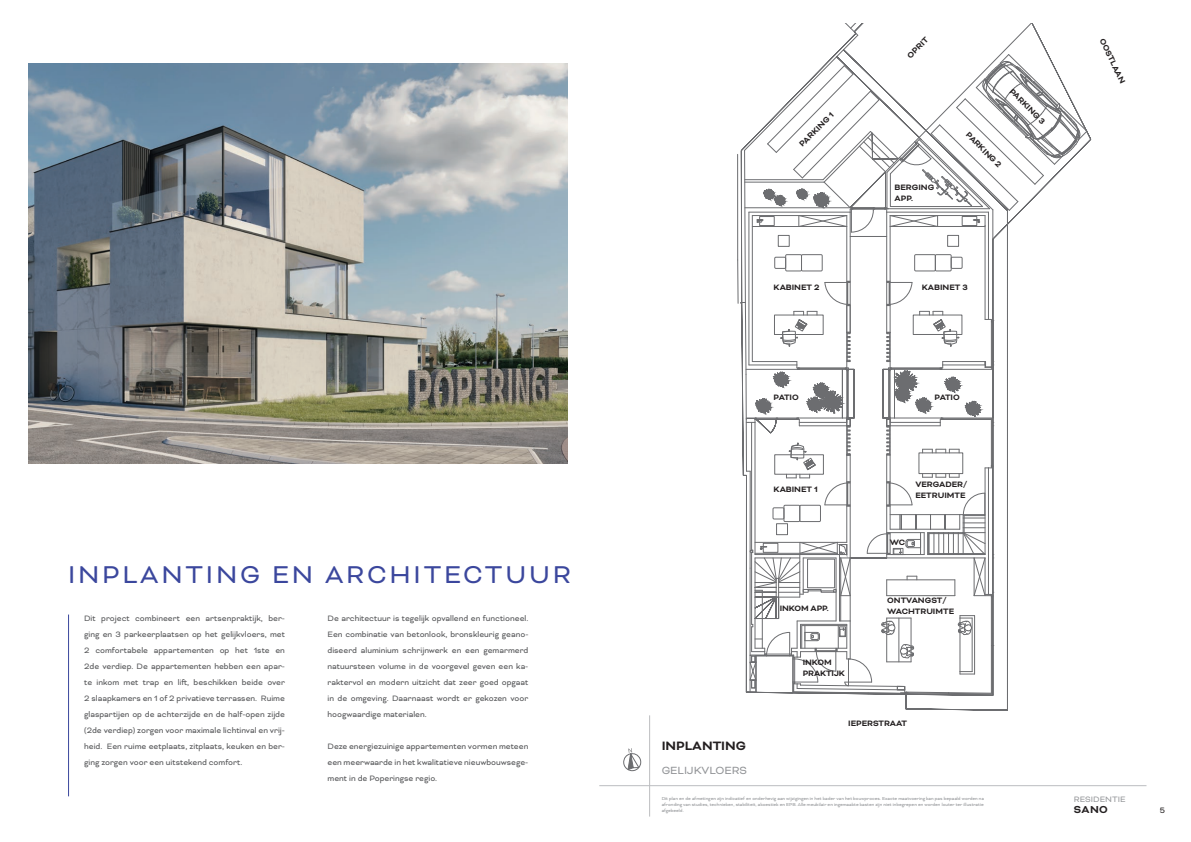
<style>
.page{position:relative;width:1191px;height:842px;background:#fff}
.page>*{position:absolute;margin:0;border:0;box-sizing:border-box;transform-origin:0 0}
.t1{font:28px "Bicyclette";letter-spacing:.1em;color:#3b479d}
.t2{font:700 14px "Bicyclette";color:#231f20}
.t3{font:12px "Bicyclette";color:#939598}
.t4{font:700 11.6px "Bicyclette";color:#231f20}
.t5{font:9px/16px "Bicyclette";color:#57585a;text-align:justify}
.t6{font:700 9px/10.8px "Bicyclette";color:#231f20}
.t7{font:9px "Bicyclette";color:#939598}
.t8{font:9px "Bicyclette";color:#231f20}
.t9{font:5px/6px "Bicyclette";color:#939598;text-align:justify}
</style>
<div class="page">
<img style="left:28px;top:63px;width:539px;height:400px">
<hr style="left:68px;top:614px;width:1px;height:182px;background:#3b479d">
<svg style="left:737px;top:23px;width:355px;height:688px"></svg>
<hr style="left:599px;top:785px;width:547px;height:1px;background:#bcbdc0">
<hr style="left:649px;top:715px;width:1px;height:101px;background:#bcbdc0">
<svg style="left:623px;top:748px;width:18px;height:23px"></svg>
<h1 class="t1" style="left:68px;top:559px;width:504px">INPLANTING EN ARCHITECTUUR</h1>
<p class="t5" style="left:84px;top:610px;width:202px">Dit project combineert een artsenpraktijk, ber&shy;ging en 3 parkeerplaatsen op het gelijkvloers, met 2 comfortabele appartementen op het 1ste en 2de verdiep. De appartementen hebben een apar&shy;te inkom met trap en lift, beschikken beide over 2 slaapkamers en 1 of 2 privatieve terrassen. Ruime glaspartijen op de achterzijde en de half-open zijde (2de verdiep) zorgen voor maximale lichtinval en vrij&shy;heid. Een ruime eetplaats, zitplaats, keuken en ber&shy;ging zorgen voor een uitstekend comfort.</p>
<p class="t5" style="left:327px;top:610px;width:202px">De architectuur is tegelijk opvallend en functioneel.<br>Een combinatie van betonlook, bronskleurig geano&shy;diseerd aluminium schrijnwerk en een gemarmerd natuursteen volume in de voorgevel geven een ka&shy;raktervol en modern uitzicht dat zeer goed opgaat in de omgeving. Daarnaast wordt er gekozen voor hoogwaardige materialen.</p>
<p class="t5" style="left:327px;top:738px;width:202px">Deze energiezuinige appartementen vormen meteen een meerwaarde in het kwalitatieve nieuwbouwsege&shy;ment in de Poperingse regio.</p>
<p class="t6" style="left:797px;top:142px;width:46px;rotate:-45deg">PARKING 1</p>
<p class="t6" style="left:905px;top:53px;width:28px;rotate:-45deg">OPRIT</p>
<p class="t6" style="left:1106px;top:37px;width:50px;rotate:64deg">OOSTLAAN</p>
<p class="t6" style="left:1014px;top:86px;width:48px;rotate:45deg">PARKING 3</p>
<p class="t6" style="left:894px;top:182px;width:41px">BERGING<br>APP.</p>
<p class="t6" style="left:971px;top:130px;width:48px;rotate:45deg">PARKING 2</p>
<p class="t6" style="left:773px;top:281px;width:47px">KABINET 2</p>
<p class="t6" style="left:922px;top:281px;width:47px">KABINET 3</p>
<p class="t6" style="left:773px;top:392px;width:27px">PATIO</p>
<p class="t6" style="left:934px;top:392px;width:27px">PATIO</p>
<p class="t6" style="left:773px;top:484px;width:46px">KABINET 1</p>
<p class="t6" style="left:780px;top:603px;width:51px">INKOM APP.</p>
<p class="t6" style="left:802px;top:657px;width:44px">INKOM<br>PRAKTIJK</p>
<p class="t6" style="left:915px;top:479px;width:53px">VERGADER/<br>EETRUIMTE</p>
<p class="t6" style="left:889px;top:537px;width:17px">WC</p>
<p class="t6" style="left:887px;top:595px;width:68px">ONTVANGST/<br>WACHTRUIMTE</p>
<h2 class="t2" style="left:661px;top:737px;width:86px">INPLANTING</h2>
<h3 class="t3" style="left:661px;top:763px;width:87px">GELIJKVLOERS</h3>
<p class="t6" style="left:848px;top:718px;width:60px">IEPERSTRAAT</p>
<p class="t9" style="left:661px;top:795px;width:324px">Dit plan en de afmetingen zijn indicatief en onderhevig aan wijzigingen in het kader van het bouwproces. Exacte maatvoering kan pas bepaald worden na afronding van studies, technieken, stabiliteit, akoestiek en EPB. Alle meubilair en ingemaakte kasten zijn niet inbegrepen en worden louter ter illustratie afgebeeld.</p>
<p class="t7" style="left:1073px;top:794px;width:53px">RESIDENTIE</p>
<p class="t4" style="left:1073px;top:803px;width:36px">SANO</p>
<p class="t8" style="left:1160px;top:805px;width:7px">5</p>
</div>
